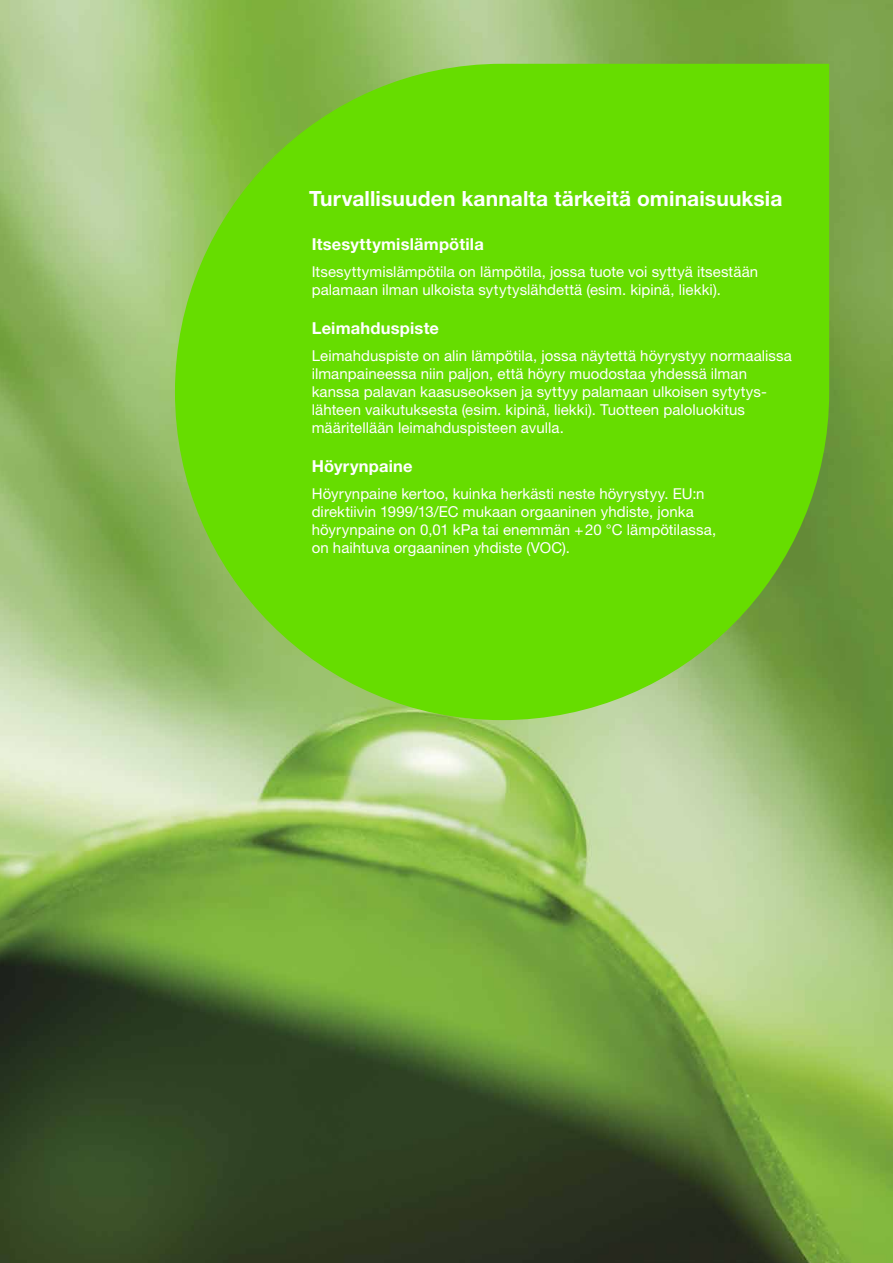
<style>
.page{position:relative;width:893px;height:1263px;background:#fff}
.page>*{position:absolute;margin:0;border:0;box-sizing:border-box;transform-origin:0 0}
.t1{font:700 21px "Helvetica Neue LT Std";letter-spacing:.005em;color:#fff}
.t2{font:700 16.5px "Helvetica Neue LT Std";letter-spacing:.01em;color:#fff}
.t3{font:15px/18px "Helvetica Neue LT Std";letter-spacing:.005em;color:#fff}
</style>
<div class="page">
<img style="left:0;top:0;width:893px;height:1263px">
<svg style="left:175px;top:64px;width:654px;height:656px;fill:#6d0"></svg>
<h1 class="t1" style="left:309px;top:186px;width:475px">Turvallisuuden kannalta tärkeitä ominaisuuksia</h1>
<p class="t2" style="left:312px;top:234px;width:174px">Itsesyttymislämpötila</p>
<p class="t3" style="left:312px;top:262px;width:448px">Itsesyttymislämpötila on lämpötila, jossa tuote voi syttyä itsestään palamaan ilman ulkoista sytytyslähdettä (esim. kipinä, liekki).</p>
<p class="t2" style="left:312px;top:318px;width:129px">Leimahduspiste</p>
<p class="t3" style="left:312px;top:346px;width:482px">Leimahduspiste on alin lämpötila, jossa näytettä höyrystyy normaalissa ilmanpaineessa niin paljon, että höyry muodostaa yhdessä ilman kanssa palavan kaasuseoksen ja syttyy palamaan ulkoisen sytytys&shy;lähteen vaikutuksesta (esim. kipinä, liekki). Tuotteen paloluokitus määritellään leimahduspisteen avulla.</p>
<p class="t2" style="left:312px;top:456px;width:102px">Höyrynpaine</p>
<p class="t3" style="left:312px;top:484px;width:406px">Höyrynpaine kertoo, kuinka herkästi neste höyrystyy. EU:n direktiivin 1999/13/EC mukaan orgaaninen yhdiste, jonka höyrynpaine on 0,01 kPa tai enemmän +20 °C lämpötilassa, on haihtuva orgaaninen yhdiste (VOC).</p>
</div>
